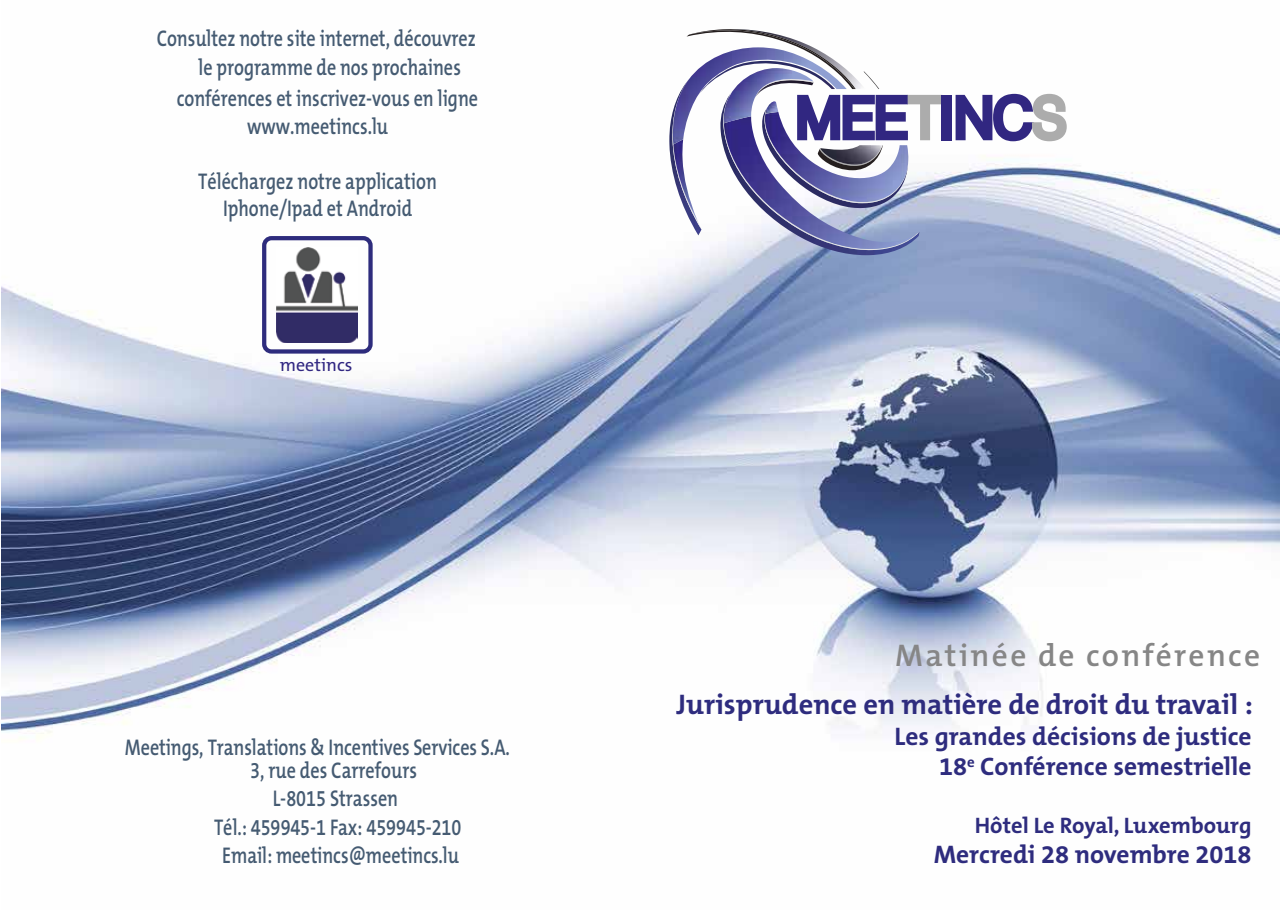
<style>
.page{position:relative;width:1280px;height:910px;background:#fff}
.page>*{position:absolute;margin:0;border:0;box-sizing:border-box;transform-origin:0 0}
.t1{font:600 31.5px "The Mix B6";letter-spacing:.075em;color:#868686}
.t2{font:700 28.5px "The Mix B7";color:#2e2c7e}
.t3{font:700 25.5px/30.6px "The Mix B7";color:#2e2c7e;text-align:right}
.t4{font:600 22.8px/27.3px "The Mix B6";color:#455b72;text-align:center;scale:.79 1}
.t5{font:700 22.5px "The Mix B7";color:#2e2c7e}
.t6{font:18px "The Mix B5 Plain";color:#312782}
</style>
<div class="page">
<img style="left:2px;top:93px;width:1278px;height:647px">
<img style="left:277px;top:247px;width:81px;height:95px">
<div style="left:262px;top:236px;width:111px;height:118px;border:4px solid #2e2c7d;border-radius:7px"></div>
<div style="left:942px;top:95px;width:10px;height:45px;background:#312781"></div>
<svg style="left:955px;top:94px;width:112px;height:47px"></svg>
<img style="left:720px;top:251px;width:199px;height:4px">
<img style="left:669px;top:93px;width:3px;height:142px">
<svg style="left:672px;top:29px;width:270px;height:222px"></svg>
<p class="t4" style="left:157px;top:25px;width:405px">Consultez notre site internet, découvrez</p>
<p class="t4" style="left:199px;top:55px;width:334px">le programme de nos prochaines</p>
<p class="t4" style="left:177px;top:85px;width:383px">conférences et inscrivez-vous en ligne</p>
<p class="t4" style="left:247px;top:113px;width:180px">www.meetincs.lu</p>
<p class="t4" style="left:198px;top:168px;width:304px">Téléchargez notre application<br>Iphone/Ipad et Android</p>
<p class="t6" style="left:280px;top:356px;width:74px">meetincs</p>
<p class="t4" style="left:250px;top:737px;width:330px;line-height:22.8px;text-align:left;text-indent:-125px">Meetings, Translations &amp; Incentives Services S.A.<br>3, rue des Carrefours</p>
<p class="t4" style="left:214px;top:784px;width:314px;line-height:29.4px">L-8015 Strassen<br>Tél.: 459945-1 Fax: 459945-210</p>
<p class="t4" style="left:222px;top:842px;width:301px">Email: meetincs@meetincs.lu</p>
<h1 class="t1" style="left:895px;top:639px;width:367px">Matinée de conférence</h1>
<p class="t2" style="left:677px;top:689px;width:578px">Jurisprudence en matière de droit du travail :</p>
<p class="t3" style="left:894px;top:721px;width:358px">Les grandes décisions de justice<br>18<sup>e</sup> Conférence semestrielle</p>
<p class="t5" style="left:975px;top:813px;width:278px">Hôtel Le Royal, Luxembourg</p>
<p class="t3" style="left:934px;top:840px;width:319px">Mercredi 28 novembre 2018</p>
</div>
